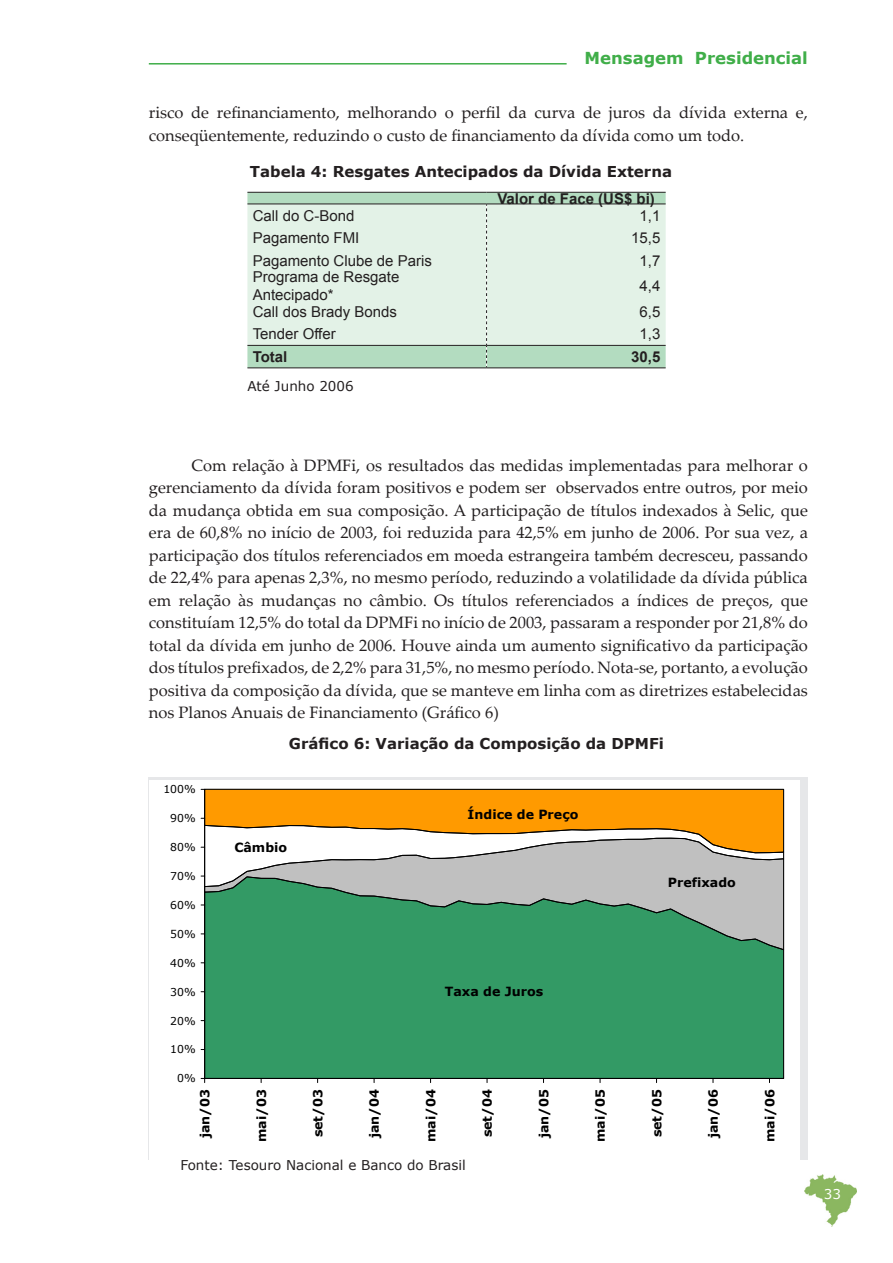
<style>
.page{position:relative;width:893px;height:1263px;background:#fff}
.page>*{position:absolute;margin:0;border:0;box-sizing:border-box;transform-origin:0 0}
.t1{font:16.5px/22.5px "Palatino Linotype";color:#231f20}
.t2{font:700 16.5px "Verdana";color:#40ae49}
.t3{font:15px/18px "Arial";color:#231f20}
.t4{font:700 15px "Verdana";color:#231f20}
.t5{font:700 15px "Arial";color:#231f20}
.t6{font:13.5px "Verdana";color:#231f20}
.t7{font:13.5px "Verdana";color:#fff}
.t8{font:700 12.6px "Verdana";color:#000}
.t9{font:10.8px "Verdana";color:#000}
</style>
<div class="page">
<hr style="left:149px;top:63px;width:418px;height:2px;background:#40ae49">
<img style="left:805px;top:1175px;width:51px;height:51px">
<div style="left:247px;top:193px;width:419px;height:174px;background:#b3dcc0"></div>
<div style="left:247px;top:205px;width:419px;height:140px;background:#e3f2e7"></div>
<hr style="left:247px;top:192px;width:240px;height:1px;background:#231f20">
<hr style="left:487px;top:192px;width:179px;height:1px;background:#231f20">
<hr style="left:247px;top:204px;width:240px;height:1px;background:#231f20">
<hr style="left:487px;top:204px;width:179px;height:1px;background:#231f20">
<svg style="left:486px;top:204px;width:1px;height:163px"></svg>
<hr style="left:247px;top:345px;width:240px;height:1px;background:#231f20">
<hr style="left:487px;top:345px;width:179px;height:1px;background:#231f20">
<hr style="left:247px;top:367px;width:240px;height:1px;background:#231f20">
<hr style="left:487px;top:367px;width:179px;height:1px;background:#231f20">
<div style="left:149px;top:776px;width:659px;height:383px;background:#e6e7e9"></div>
<div style="left:149px;top:780px;width:651px;height:379px;background:#fff"></div>
<div style="left:205px;top:950px;width:579px;height:128px;background:#339a65"></div>
<svg style="left:205px;top:887px;width:579px;height:63px;background:#58a17c"></svg>
<hr style="left:204px;top:789px;width:1px;height:289px;background:#000">
<svg style="left:201px;top:789px;width:583px;height:98px"></svg>
<hr style="left:205px;top:1078px;width:579px;height:1px;background:#000">
<p class="t2" style="left:585px;top:48px;width:225px">Mensagem Presidencial</p>
<p class="t1" style="left:149px;top:101px;width:661px">risco de refinanciamento, melhorando o perfil da curva de juros da dívida externa e, conseqüentemente, reduzindo o custo de financiamento da dívida como um todo.</p>
<p class="t4" style="left:250px;top:162px;width:424px">Tabela 4: Resgates Antecipados da Dívida Externa</p>
<p class="t5" style="left:497px;top:188px;width:159px">Valor de Face (US$ bi)</p>
<p class="t3" style="left:253px;top:207px;width:103px">Call do C-Bond</p>
<p class="t3" style="left:640px;top:207px;width:22px">1,1</p>
<p class="t3" style="left:253px;top:229px;width:108px">Pagamento FMI</p>
<p class="t3" style="left:631px;top:229px;width:31px">15,5</p>
<p class="t3" style="left:253px;top:252px;width:181px">Pagamento Clube de Paris</p>
<p class="t3" style="left:640px;top:252px;width:22px">1,7</p>
<p class="t3" style="left:253px;top:268px;width:148px">Programa de Resgate<br>Antecipado*</p>
<p class="t3" style="left:640px;top:277px;width:22px">4,4</p>
<p class="t3" style="left:253px;top:303px;width:146px">Call dos Brady Bonds</p>
<p class="t3" style="left:640px;top:303px;width:22px">6,5</p>
<p class="t3" style="left:253px;top:325px;width:85px">Tender Offer</p>
<p class="t3" style="left:640px;top:325px;width:22px">1,3</p>
<p class="t5" style="left:253px;top:347px;width:36px">Total</p>
<p class="t5" style="left:631px;top:347px;width:31px">30,5</p>
<p class="t6" style="left:247px;top:377px;width:108px">Até Junho 2006</p>
<p class="t1" style="left:149px;top:453px;width:661px;text-align:justify;text-indent:43px">Com relação à DPMFi, os resultados das medidas implementadas para melhorar o gerenciamento da dívida foram positivos e podem ser observados entre outros, por meio da mudança obtida em sua composição. A participação de títulos indexados à Selic, que era de 60,8% no início de 2003, foi reduzida para 42,5% em junho de 2006. Por sua vez, a participação dos títulos referenciados em moeda estrangeira também decresceu, passando de 22,4% para apenas 2,3%, no mesmo período, reduzindo a volatilidade da dívida pública em relação às mudanças no câmbio. Os títulos referenciados a índices de preços, que constituíam 12,5% do total da DPMFi no início de 2003, passaram a responder por 21,8% do total da dívida em junho de 2006. Houve ainda um aumento significativo da participação dos títulos prefixados, de 2,2% para 31,5%, no mesmo período. Nota-se, portanto, a evolução positiva da composição da dívida, que se manteve em linha com as diretrizes estabelecidas nos Planos Anuais de Financiamento (Gráfico 6)</p>
<p class="t9" style="left:163px;top:782px;width:34px">100%</p>
<p class="t9" style="left:170px;top:811px;width:27px">90%</p>
<p class="t9" style="left:170px;top:840px;width:27px">80%</p>
<p class="t9" style="left:170px;top:869px;width:27px">70%</p>
<p class="t9" style="left:170px;top:898px;width:27px">60%</p>
<p class="t9" style="left:170px;top:927px;width:27px">50%</p>
<p class="t9" style="left:170px;top:956px;width:27px">40%</p>
<p class="t9" style="left:170px;top:985px;width:27px">30%</p>
<p class="t9" style="left:170px;top:1014px;width:27px">20%</p>
<p class="t9" style="left:170px;top:1042px;width:27px">10%</p>
<p class="t9" style="left:177px;top:1071px;width:20px">0%</p>
<p class="t4" style="left:289px;top:734px;width:376px">Gráfico 6: Variação da Composição da DPMFi</p>
<p class="t8" style="left:234px;top:839px;width:54px">Câmbio</p>
<p class="t8" style="left:468px;top:806px;width:112px">Índice de Preço</p>
<p class="t8" style="left:445px;top:983px;width:100px">Taxa de Juros</p>
<p class="t8" style="left:668px;top:874px;width:70px">Prefixado</p>
<p class="t8" style="left:197px;top:1138px;width:51px;rotate:-90deg">jan/03</p>
<p class="t8" style="left:253px;top:1142px;width:54px;rotate:-90deg">mai/03</p>
<p class="t8" style="left:310px;top:1137px;width:50px;rotate:-90deg">set/03</p>
<p class="t8" style="left:366px;top:1138px;width:51px;rotate:-90deg">jan/04</p>
<p class="t8" style="left:423px;top:1142px;width:54px;rotate:-90deg">mai/04</p>
<p class="t8" style="left:479px;top:1137px;width:50px;rotate:-90deg">set/04</p>
<p class="t8" style="left:536px;top:1138px;width:51px;rotate:-90deg">jan/05</p>
<p class="t8" style="left:592px;top:1142px;width:54px;rotate:-90deg">mai/05</p>
<p class="t8" style="left:649px;top:1137px;width:50px;rotate:-90deg">set/05</p>
<p class="t8" style="left:705px;top:1138px;width:51px;rotate:-90deg">jan/06</p>
<p class="t8" style="left:762px;top:1142px;width:54px;rotate:-90deg">mai/06</p>
<p class="t9" style="left:151px;top:1159px;width:228px">Fonte: Tesouro Nacional e Banco Central.</p>
<p class="t6" style="left:180px;top:1156px;width:287px">Fonte: Tesouro Nacional e Banco do Brasil</p>
<p class="t7" style="left:824px;top:1186px;width:19px">33</p>
</div>
